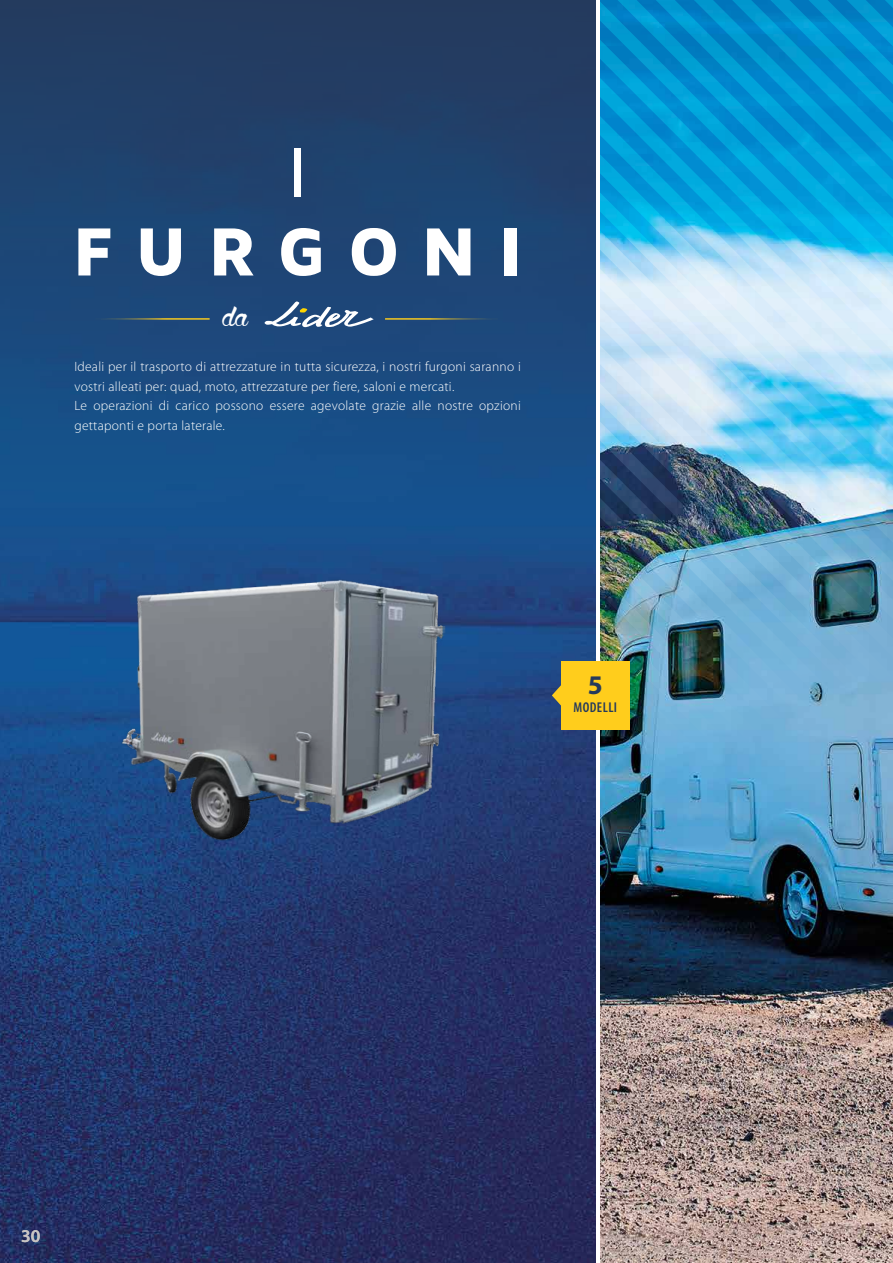
<style>
.page{position:relative;width:893px;height:1263px;background:#fff}
.page>*{position:absolute;margin:0;border:0;box-sizing:border-box;transform-origin:0 0}
.t1{font:500 72.15px "Maven Pro";color:#fff}
.t2{font:900 70.5px "Maven Pro";letter-spacing:.3em;color:#fff}
.t3{font:300 46.8px "Wolfinthe City";color:#fff}
.t4{font:700 27px "Myriad Pro";color:#253a5c}
.t5{font:600 18px "Myriad Pro";color:#c7c4c3}
.t6{font:600 condensed 14.25px "Myriad Pro";letter-spacing:.03em;color:#253a5c}
.t7{font:300 13.5px/19.5px "Myriad Pro";letter-spacing:.02em;color:#fff}
</style>
<div class="page">
<img style="left:600px;top:908px;width:293px;height:355px">
<img style="left:602px;top:0;width:20px;height:908px">
<img style="left:622px;top:0;width:271px;height:908px">
<img style="left:641px;top:0;width:252px;height:903px">
<img style="left:660px;top:0;width:233px;height:884px">
<img style="left:679px;top:0;width:214px;height:865px">
<img style="left:698px;top:0;width:195px;height:846px">
<img style="left:717px;top:0;width:176px;height:827px">
<img style="left:736px;top:0;width:157px;height:808px">
<svg style="left:755px;top:0;width:138px;height:789px;background:#5dafd8"></svg>
<svg style="left:774px;top:0;width:119px;height:770px;background:#5db1da"></svg>
<svg style="left:793px;top:0;width:100px;height:751px;background:#60b4dd"></svg>
<img style="left:813px;top:0;width:80px;height:731px">
<svg style="left:832px;top:0;width:61px;height:712px;background:#59b3da"></svg>
<img style="left:0;top:0;width:595px;height:1263px">
<svg style="left:265px;top:301px;width:109px;height:26px"></svg>
<hr style="left:385px;top:318px;width:125px;height:2px;background:#ffcd1c">
<hr style="left:85px;top:318px;width:125px;height:2px;background:#ffcd1c">
<img style="left:121px;top:573px;width:328px;height:283px">
<div style="left:561px;top:661px;width:68px;height:68px;background:#ffcd1c"></div>
<svg style="left:552px;top:685px;width:9px;height:21px"></svg>
<h1 class="t1" style="left:288px;top:134px;width:21px">I</h1>
<h2 class="t2" style="left:72px;top:214px;width:452px">FURGONI</h2>
<h3 class="t3" style="left:223px;top:282px;width:27px">da</h3>
<p class="t7" style="left:74px;top:357px;width:448px">Ideali per il trasporto di attrezzature in tutta sicurezza, i nostri furgoni saranno i vostri alleati per: quad, moto, attrezzature per fiere, saloni e mercati.<br>Le operazioni di carico possono essere agevolate grazie alle nostre opzioni gettaponti e porta laterale.</p>
<h3 class="t4" style="left:588px;top:667px;width:16px">5</h3>
<p class="t6" style="left:573px;top:698px;width:45px">MODELLI</p>
<h3 class="t5" style="left:21px;top:1224px;width:21px">30</h3>
</div>
